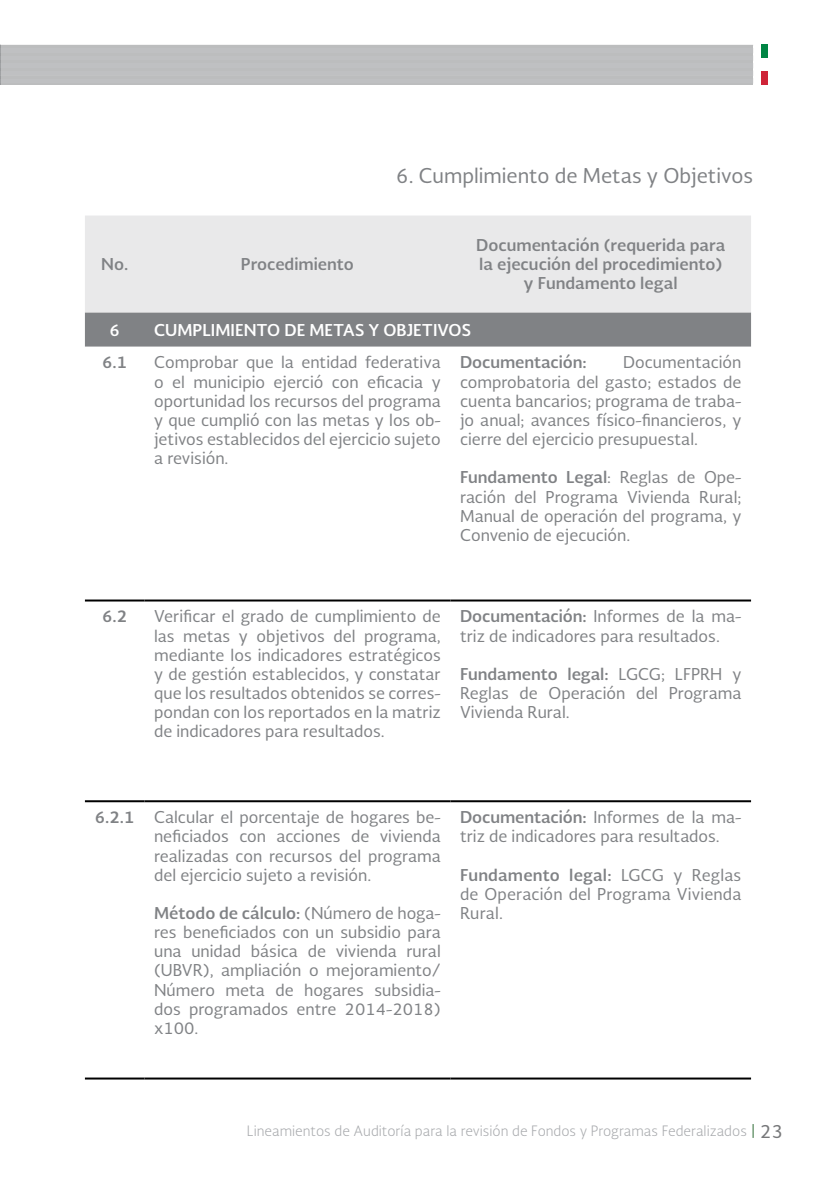
<style>
.page{position:relative;width:838px;height:1188px;background:#fff}
.page>*{position:absolute;margin:0;border:0;box-sizing:border-box;transform-origin:0 0}
.t1{font:19.95px "Soberana Sans";color:#808285}
.t2{font:15.9px/19.2px "Soberana Sans";color:#808285;text-align:justify}
.t3{font:700 15.9px/19.2px "Soberana Sans";color:#808285;text-align:center}
.t4{font:700 15.9px "Soberana Sans";color:#fff}
.t5{font:300 13.95px "Soberana Sans";color:#a7a9ac}
.s1{font-weight:700}
.s2{font-weight:400;font-size:18px;color:#77787a}
</style>
<div class="page">
<div style="left:761px;top:45px;width:6px;height:13px;background:#008544"></div>
<div style="left:761px;top:71px;width:6px;height:14px;background:#cf2438"></div>
<div style="left:0;top:45px;width:752px;height:40px;background:#bfc0c2"></div>
<svg style="left:752px;top:1124px;width:1px;height:14px"></svg>
<div style="left:85px;top:216px;width:665px;height:97px;background:#e9e9ea"></div>
<div style="left:85px;top:313px;width:665px;height:34px;background:#808285"></div>
<hr style="left:85px;top:600px;width:59px;height:2px;background:#000">
<hr style="left:144px;top:600px;width:306px;height:2px;background:#000">
<hr style="left:450px;top:600px;width:300px;height:2px;background:#000">
<hr style="left:85px;top:800px;width:59px;height:2px;background:#000">
<hr style="left:144px;top:800px;width:306px;height:2px;background:#000">
<hr style="left:450px;top:800px;width:300px;height:2px;background:#000">
<hr style="left:85px;top:1078px;width:59px;height:2px;background:#000">
<hr style="left:144px;top:1078px;width:306px;height:2px;background:#000">
<hr style="left:450px;top:1078px;width:300px;height:2px;background:#000">
<p class="t3" style="left:101px;top:254px;width:29px">No.</p>
<p class="t3" style="left:241px;top:254px;width:114px">Procedimiento</p>
<p class="t1" style="left:395px;top:163px;width:358px">6. Cumplimiento de Metas y Objetivos</p>
<p class="t3" style="left:476px;top:235px;width:251px">Documentación (requerida para la ejecución del procedimiento) y Fundamento legal</p>
<p class="t4" style="left:109px;top:320px;width:12px">6</p>
<p class="t4" style="left:154px;top:320px;width:318px">CUMPLIMIENTO DE METAS Y OBJETIVOS</p>
<p class="t3" style="left:102px;top:353px;width:26px">6.1</p>
<p class="t2" style="left:154px;top:353px;width:288px">Comprobar que la entidad federativa o el municipio ejerció con eficacia y oportunidad los recursos del programa y que cumplió con las metas y los ob&shy;jetivos establecidos del ejercicio sujeto a revisión.</p>
<p class="t3" style="left:460px;top:353px;width:128px">Documentación:</p>
<p class="t2" style="left:460px;top:353px;width:283px;text-indent:163px">Documentación comprobatoria del gasto; estados de cuenta bancarios; programa de traba&shy;jo anual; avances físico-financieros, y cierre del ejercicio presupuestal.</p>
<p class="t2" style="left:460px;top:468px;width:283px"><span class="s1">Fundamento Legal</span>: Reglas de Ope&shy;ración del Programa Vivienda Rural; Manual de operación del programa, y Convenio de ejecución.</p>
<p class="t3" style="left:102px;top:607px;width:26px">6.2</p>
<p class="t2" style="left:154px;top:607px;width:288px">Verificar el grado de cumplimiento de las metas y objetivos del programa, mediante los indicadores estratégicos y de gestión establecidos, y constatar que los resultados obtenidos se corres&shy;pondan con los reportados en la matriz de indicadores para resultados.</p>
<p class="t2" style="left:460px;top:607px;width:283px"><span class="s1">Documentación:</span> Informes de la ma&shy;triz de indicadores para resultados.</p>
<p class="t2" style="left:460px;top:664px;width:283px"><span class="s1">Fundamento legal:</span> LGCG; LFPRH y Reglas de Operación del Programa Vivienda Rural.</p>
<p class="t2" style="left:154px;top:808px;width:288px;text-indent:-59px"><span class="s1">6.2.1</span> Calcular el porcentaje de hogares be&shy;neficiados con acciones de vivienda realizadas con recursos del programa del ejercicio sujeto a revisión.</p>
<p class="t2" style="left:154px;top:903px;width:288px"><span class="s1">Método de cálculo:</span> (Número de hoga&shy;res beneficiados con un subsidio para una unidad básica de vivienda rural (UBVR), ampliación o mejoramiento/ Número meta de hogares subsidia&shy;dos programados entre 2014-2018) x100.</p>
<p class="t2" style="left:460px;top:808px;width:283px"><span class="s1">Documentación:</span> Informes de la ma&shy;triz de indicadores para resultados.</p>
<p class="t2" style="left:460px;top:865px;width:283px"><span class="s1">Fundamento legal:</span> LGCG y Reglas de Operación del Programa Vivienda Rural.</p>
<p class="t5" style="left:247px;top:1124px;width:537px">Lineamientos de Auditoría para la revisión de Fondos y Programas Federalizados <span class="s2">23</span></p>
</div>
